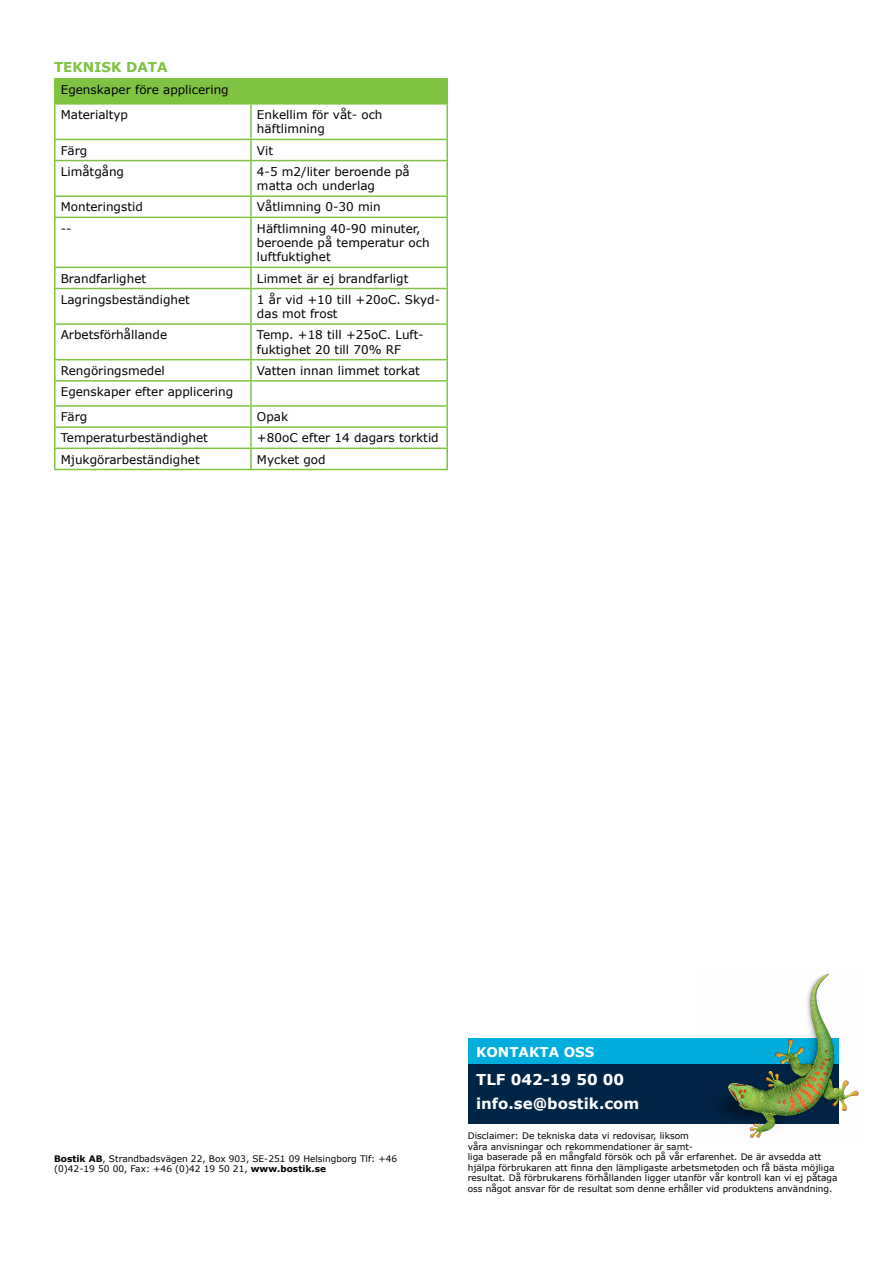
<style>
.page{position:relative;width:893px;height:1263px;background:#fff}
.page>*{position:absolute;margin:0;border:0;box-sizing:border-box;transform-origin:0 0}
.t1{font:700 15px/24px "Verdana";color:#fff}
.t2{font:700 13.5px "Verdana";color:#80c342}
.t3{font:700 13.5px "Verdana";color:#fff}
.t4{font:12px/14.4px "Verdana";color:#000}
.t5{font:9px/10.5px "Verdana";color:#000}
.s1{font-weight:700}
</style>
<div class="page">
<div style="left:56px;top:80px;width:390px;height:23px;background:#80c342"></div>
<hr style="left:54px;top:469px;width:197px;height:1px;background:#80c342">
<hr style="left:251px;top:469px;width:197px;height:1px;background:#80c342">
<hr style="left:54px;top:80px;width:2px;height:23px;background:#80c342">
<hr style="left:54px;top:105px;width:2px;height:34px;background:#80c342">
<hr style="left:54px;top:140px;width:2px;height:20px;background:#80c342">
<hr style="left:54px;top:161px;width:2px;height:34px;background:#80c342">
<hr style="left:54px;top:197px;width:2px;height:20px;background:#80c342">
<hr style="left:54px;top:218px;width:2px;height:49px;background:#80c342">
<hr style="left:54px;top:268px;width:2px;height:20px;background:#80c342">
<hr style="left:54px;top:289px;width:2px;height:34px;background:#80c342">
<hr style="left:54px;top:325px;width:2px;height:34px;background:#80c342">
<hr style="left:54px;top:360px;width:2px;height:20px;background:#80c342">
<hr style="left:54px;top:382px;width:2px;height:23px;background:#80c342">
<svg style="left:54px;top:407px;width:2px;height:19px"></svg>
<hr style="left:54px;top:428px;width:2px;height:20px;background:#80c342">
<hr style="left:54px;top:449px;width:2px;height:20px;background:#80c342">
<hr style="left:54px;top:78px;width:197px;height:2px;background:#80c342">
<hr style="left:251px;top:78px;width:197px;height:2px;background:#80c342">
<hr style="left:54px;top:103px;width:197px;height:2px;background:#80c342">
<hr style="left:251px;top:103px;width:197px;height:2px;background:#80c342">
<hr style="left:54px;top:139px;width:197px;height:1px;background:#80c342">
<hr style="left:251px;top:139px;width:197px;height:1px;background:#80c342">
<hr style="left:54px;top:160px;width:197px;height:1px;background:#80c342">
<hr style="left:251px;top:160px;width:197px;height:1px;background:#80c342">
<hr style="left:54px;top:195px;width:197px;height:2px;background:#80c342">
<hr style="left:251px;top:195px;width:197px;height:2px;background:#80c342">
<hr style="left:54px;top:217px;width:197px;height:1px;background:#80c342">
<hr style="left:251px;top:217px;width:197px;height:1px;background:#80c342">
<hr style="left:54px;top:267px;width:197px;height:1px;background:#80c342">
<hr style="left:251px;top:267px;width:197px;height:1px;background:#80c342">
<hr style="left:54px;top:288px;width:197px;height:1px;background:#80c342">
<hr style="left:251px;top:288px;width:197px;height:1px;background:#80c342">
<hr style="left:54px;top:323px;width:197px;height:2px;background:#80c342">
<hr style="left:251px;top:323px;width:197px;height:2px;background:#80c342">
<hr style="left:54px;top:359px;width:197px;height:1px;background:#80c342">
<hr style="left:251px;top:359px;width:197px;height:1px;background:#80c342">
<hr style="left:54px;top:380px;width:197px;height:2px;background:#80c342">
<hr style="left:251px;top:380px;width:197px;height:2px;background:#80c342">
<hr style="left:54px;top:405px;width:197px;height:2px;background:#80c342">
<hr style="left:251px;top:405px;width:197px;height:2px;background:#80c342">
<hr style="left:54px;top:426px;width:197px;height:2px;background:#80c342">
<hr style="left:251px;top:426px;width:197px;height:2px;background:#80c342">
<hr style="left:54px;top:448px;width:197px;height:1px;background:#80c342">
<hr style="left:251px;top:448px;width:197px;height:1px;background:#80c342">
<hr style="left:250px;top:80px;width:2px;height:23px;background:#80c342">
<hr style="left:446px;top:80px;width:2px;height:23px;background:#80c342">
<hr style="left:250px;top:105px;width:2px;height:34px;background:#80c342">
<hr style="left:446px;top:105px;width:2px;height:34px;background:#80c342">
<hr style="left:250px;top:140px;width:2px;height:20px;background:#80c342">
<hr style="left:446px;top:140px;width:2px;height:20px;background:#80c342">
<hr style="left:250px;top:161px;width:2px;height:34px;background:#80c342">
<hr style="left:446px;top:161px;width:2px;height:34px;background:#80c342">
<hr style="left:250px;top:197px;width:2px;height:20px;background:#80c342">
<hr style="left:446px;top:197px;width:2px;height:20px;background:#80c342">
<hr style="left:250px;top:218px;width:2px;height:49px;background:#80c342">
<hr style="left:446px;top:218px;width:2px;height:49px;background:#80c342">
<hr style="left:250px;top:268px;width:2px;height:20px;background:#80c342">
<hr style="left:446px;top:268px;width:2px;height:20px;background:#80c342">
<hr style="left:250px;top:289px;width:2px;height:34px;background:#80c342">
<hr style="left:446px;top:289px;width:2px;height:34px;background:#80c342">
<hr style="left:250px;top:325px;width:2px;height:34px;background:#80c342">
<hr style="left:446px;top:325px;width:2px;height:34px;background:#80c342">
<hr style="left:250px;top:360px;width:2px;height:20px;background:#80c342">
<hr style="left:446px;top:360px;width:2px;height:20px;background:#80c342">
<hr style="left:250px;top:382px;width:2px;height:23px;background:#80c342">
<hr style="left:446px;top:382px;width:2px;height:23px;background:#80c342">
<svg style="left:250px;top:407px;width:2px;height:19px"></svg>
<svg style="left:446px;top:407px;width:2px;height:19px"></svg>
<hr style="left:250px;top:428px;width:2px;height:20px;background:#80c342">
<hr style="left:446px;top:428px;width:2px;height:20px;background:#80c342">
<hr style="left:250px;top:449px;width:2px;height:20px;background:#80c342">
<hr style="left:446px;top:449px;width:2px;height:20px;background:#80c342">
<div style="left:469px;top:1063px;width:370px;height:61px;background:#002446"></div>
<div style="left:469px;top:1038px;width:370px;height:26px;background:#00addc"></div>
<img style="left:719px;top:973px;width:140px;height:165px">
<p class="t2" style="left:54px;top:58px;width:115px">TEKNISK DATA</p>
<p class="t4" style="left:61px;top:77px;width:169px;line-height:25px">Egenskaper före applicering<br>Materialtyp</p>
<p class="t4" style="left:257px;top:107px;width:127px">Enkellim för våt- och häftlimning</p>
<p class="t4" style="left:61px;top:143px;width:28px">Färg</p>
<p class="t4" style="left:257px;top:143px;width:18px">Vit</p>
<p class="t4" style="left:61px;top:164px;width:65px">Limåtgång</p>
<p class="t4" style="left:257px;top:164px;width:154px">4-5 m2/liter beroende på matta och underlag</p>
<p class="t4" style="left:61px;top:200px;width:84px">Monteringstid</p>
<p class="t4" style="left:257px;top:200px;width:125px">Våtlimning 0-30 min</p>
<p class="t4" style="left:61px;top:221px;width:12px">--</p>
<p class="t4" style="left:257px;top:221px;width:174px">Häftlimning 40-90 minuter, beroende på temperatur och luftfuktighet</p>
<p class="t4" style="left:61px;top:271px;width:87px">Brandfarlighet</p>
<p class="t4" style="left:257px;top:271px;width:153px">Limmet är ej brandfarligt</p>
<p class="t4" style="left:61px;top:292px;width:131px">Lagringsbeständighet</p>
<p class="t4" style="left:257px;top:292px;width:185px">1 år vid +10 till +20oC. Skyd&shy;das mot frost</p>
<p class="t4" style="left:61px;top:328px;width:108px">Arbetsförhållande</p>
<p class="t4" style="left:257px;top:328px;width:168px">Temp. +18 till +25oC. Luft&shy;fuktighet 20 till 70% RF</p>
<p class="t4" style="left:61px;top:363px;width:106px">Rengöringsmedel</p>
<p class="t4" style="left:257px;top:363px;width:164px">Vatten innan limmet torkat</p>
<p class="t4" style="left:61px;top:379px;width:174px;line-height:25px">Egenskaper efter applicering<br>Färg</p>
<p class="t4" style="left:257px;top:409px;width:33px">Opak</p>
<p class="t4" style="left:61px;top:431px;width:149px">Temperaturbeständighet</p>
<p class="t4" style="left:257px;top:431px;width:183px">+80oC efter 14 dagars torktid</p>
<p class="t4" style="left:61px;top:452px;width:141px">Mjukgörarbeständighet</p>
<p class="t4" style="left:257px;top:452px;width:70px">Mycket god</p>
<p class="t5" style="left:54px;top:1153px;width:345px"><span class="s1">Bostik AB</span>, Strandbadsvägen 22, Box 903, SE-251 09 Helsingborg Tlf: +46 (0)42-19 50 00, Fax: +46 (0)42 19 50 21, <span class="s1">www.bostik.se</span></p>
<p class="t3" style="left:476px;top:1042px;width:120px">KONTAKTA OSS</p>
<p class="t1" style="left:476px;top:1067px;width:165px">TLF 042-19 50 00 info.se@bostik.com</p>
<p class="t5" style="left:468px;top:1130px;width:371px">Disclaimer: De tekniska data vi redovisar, liksom<br>våra anvisningar och rekommendationer är samt-<br>liga baserade på en mångfald försök och på vår erfarenhet. De är avsedda att hjälpa förbrukaren att finna den lämpligaste arbetsmetoden och få bästa möjliga resultat. Då förbrukarens förhållanden ligger utanför vår kontroll kan vi ej påtaga oss något ansvar för de resultat som denne erhåller vid produktens användning.</p>
</div>
